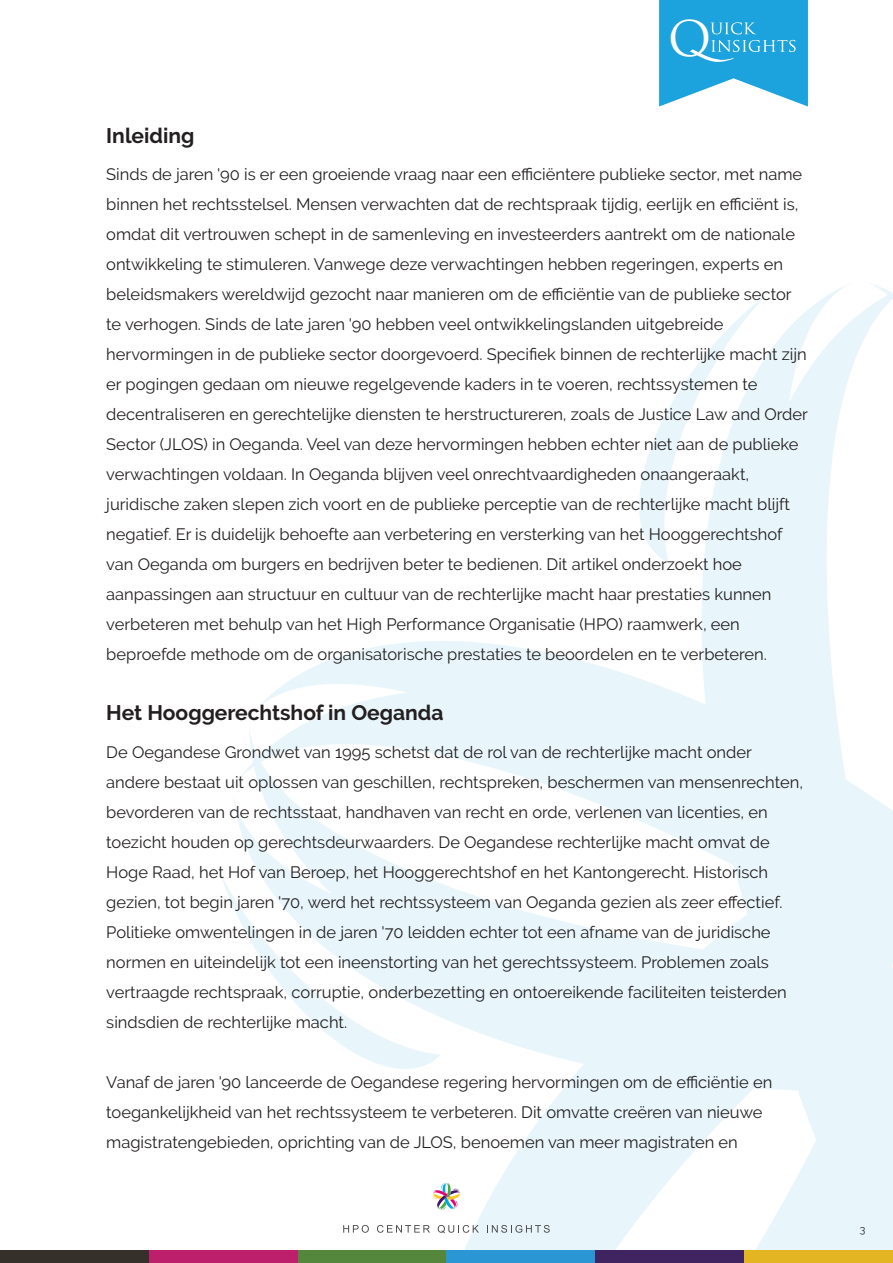
<style>
.page{position:relative;width:893px;height:1263px;background:#fff}
.page>*{position:absolute;margin:0;border:0;box-sizing:border-box;transform-origin:0 0}
.t1{font:47.85px "Trajan Pro";color:#fff}
.t2{font:700 21px "Raleway";color:#231f20}
.t3{font:16.5px/30px "Raleway";color:#231f20}
.t4{font:10.5px "Raleway";color:#231f20}
</style>
<div class="page">
<svg style="left:659px;top:0;width:149px;height:107px"></svg>
<svg style="left:437px;top:962px;width:182px;height:288px;fill:#e8f5fb"></svg>
<svg style="left:234px;top:641px;width:385px;height:321px"></svg>
<svg style="left:619px;top:283px;width:274px;height:967px"></svg>
<svg style="left:221px;top:871px;width:220px;height:217px"></svg>
<div style="left:0;top:1250px;width:149px;height:13px;background:#36302a"></div>
<div style="left:149px;top:1250px;width:149px;height:13px;background:#bd1f6c"></div>
<div style="left:298px;top:1250px;width:148px;height:13px;background:#54873c"></div>
<div style="left:446px;top:1250px;width:149px;height:13px;background:#2a96d3"></div>
<div style="left:595px;top:1250px;width:149px;height:13px;background:#402361"></div>
<div style="left:744px;top:1250px;width:149px;height:13px;background:#e4b522"></div>
<svg style="left:343px;top:1225px;width:26px;height:8px"></svg>
<svg style="left:377px;top:1225px;width:53px;height:8px"></svg>
<svg style="left:438px;top:1225px;width:41px;height:8px"></svg>
<svg style="left:487px;top:1225px;width:63px;height:8px"></svg>
<div style="left:428px;top:1177px;width:37px;height:38px;background:#fff;border-radius:50%"></div>
<svg style="left:432px;top:1182px;width:29px;height:28px"></svg>
<h1 class="t1" style="left:668px;top:20px;width:45px">O</h1>
<p class="t2" style="left:106px;top:123px;width:90px">Inleiding</p>
<p class="t3" style="left:106px;top:160px;width:703px">Sinds de jaren '90 is er een groeiende vraag naar een efficiëntere publieke sector, met name binnen het rechtsstelsel. Mensen verwachten dat de rechtspraak tijdig, eerlijk en efficiënt is, omdat dit vertrouwen schept in de samenleving en investeerders aantrekt om de nationale ontwikkeling te stimuleren. Vanwege deze verwachtingen hebben regeringen, experts en beleidsmakers wereldwijd gezocht naar manieren om de efficiëntie van de publieke sector te verhogen. Sinds de late jaren '90 hebben veel ontwikkelingslanden uitgebreide hervormingen in de publieke sector doorgevoerd. Specifiek binnen de rechterlijke macht zijn er pogingen gedaan om nieuwe regelgevende kaders in te voeren, rechtssystemen te decentraliseren en gerechtelijke diensten te herstructureren, zoals de Justice Law and Order Sector (JLOS) in Oeganda. Veel van deze hervormingen hebben echter niet aan de publieke verwachtingen voldaan. In Oeganda blijven veel onrechtvaardigheden onaangeraakt, juridische zaken slepen zich voort en de publieke perceptie van de rechterlijke macht blijft negatief. Er is duidelijk behoefte aan verbetering en versterking van het Hooggerechtshof van Oeganda om burgers en bedrijven beter te bedienen. Dit artikel onderzoekt hoe aanpassingen aan structuur en cultuur van de rechterlijke macht haar prestaties kunnen verbeteren met behulp van het High Performance Organisatie (HPO) raamwerk, een beproefde methode om de organisatorische prestaties te beoordelen en te verbeteren.</p>
<p class="t2" style="left:106px;top:701px;width:339px">Het Hooggerechtshof in Oeganda</p>
<p class="t3" style="left:106px;top:737px;width:698px">De Oegandese Grondwet van 1995 schetst dat de rol van de rechterlijke macht onder andere bestaat uit oplossen van geschillen, rechtspreken, beschermen van mensenrechten, bevorderen van de rechtsstaat, handhaven van recht en orde, verlenen van licenties, en toezicht houden op gerechtsdeurwaarders. De Oegandese rechterlijke macht omvat de Hoge Raad, het Hof van Beroep, het Hooggerechtshof en het Kantongerecht. Historisch gezien, tot begin jaren '70, werd het rechtssysteem van Oeganda gezien als zeer effectief.<br>Politieke omwentelingen in de jaren '70 leidden echter tot een afname van de juridische normen en uiteindelijk tot een ineenstorting van het gerechtssysteem. Problemen zoals vertraagde rechtspraak, corruptie, onderbezetting en ontoereikende faciliteiten teisterden sindsdien de rechterlijke macht.</p>
<p class="t3" style="left:106px;top:1067px;width:668px">Vanaf de jaren '90 lanceerde de Oegandese regering hervormingen om de efficiëntie en toegankelijkheid van het rechtssysteem te verbeteren. Dit omvatte creëren van nieuwe magistratengebieden, oprichting van de JLOS, benoemen van meer magistraten en</p>
<p class="t4" style="left:860px;top:1223px;width:7px">3</p>
</div>
